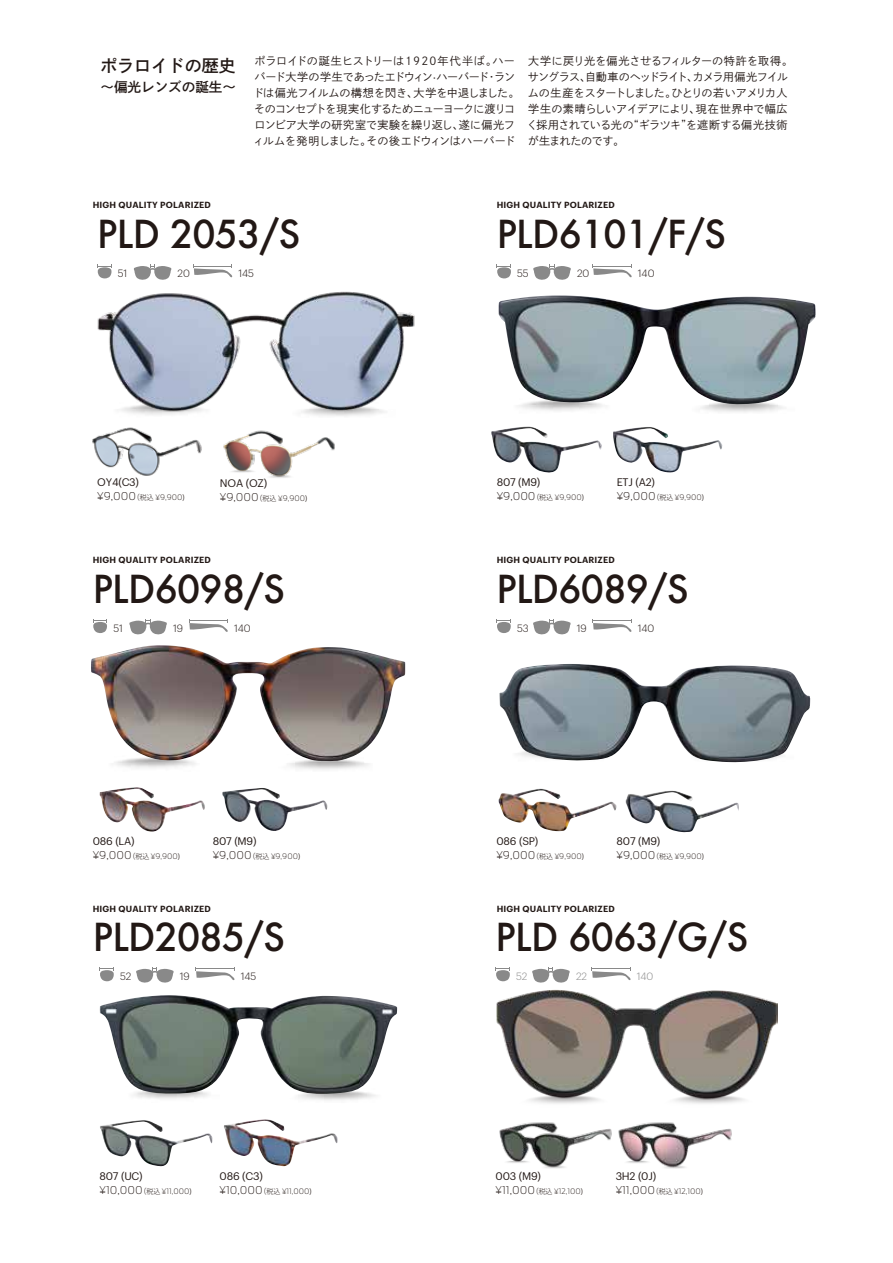
<style>
.page{position:relative;width:893px;height:1263px;background:#fff}
.page>*{position:absolute;margin:0;border:0;box-sizing:border-box;transform-origin:0 0}
.t1{font:500 37.5px "Futura";letter-spacing:-.02em;color:#221815}
.t2{font:16.95px "DNP Shuei Go Kin Std B";color:#221815}
.t3{font:13.5px "DNP Shuei Go Kin Std B";color:#221815}
.t4{font:11.1px/15.9px "DNP Shuei Go Kin Std L";letter-spacing:-.02em;color:#221815}
.t5{font:10.8px "Graphik";letter-spacing:-.02em;color:#221815}
.t6{font:200 10.65px "Antenna";color:#221815}
.t7{font:300 10.35px "Graphik";letter-spacing:-.015em;color:#221815}
.t8{font:300 10.35px "Graphik";letter-spacing:-.015em;color:#898989}
.t9{font:600 8.7px "Graphik";letter-spacing:.02em;color:#221815}
.s1{font-family:"Koz Go Pro";font-weight:400;font-size:7.5px}
.s2{font-family:"Koz Go Pro";font-weight:300;font-size:6.9px}
.s3{font-size:7.5px}
</style>
<div class="page">
<img style="left:496px;top:990px;width:282px;height:114px">
<svg style="left:496px;top:967px;width:14px;height:14px"></svg>
<svg style="left:532px;top:967px;width:38px;height:16px"></svg>
<svg style="left:592px;top:967px;width:39px;height:13px"></svg>
<img style="left:499px;top:1122px;width:233px;height:47px">
<svg style="left:496px;top:619px;width:15px;height:14px"></svg>
<svg style="left:533px;top:619px;width:38px;height:16px"></svg>
<svg style="left:592px;top:619px;width:40px;height:13px"></svg>
<svg style="left:497px;top:264px;width:14px;height:14px"></svg>
<svg style="left:533px;top:264px;width:38px;height:16px"></svg>
<svg style="left:593px;top:264px;width:39px;height:14px"></svg>
<svg style="left:100px;top:967px;width:14px;height:14px"></svg>
<svg style="left:136px;top:967px;width:38px;height:16px"></svg>
<svg style="left:196px;top:967px;width:39px;height:13px"></svg>
<svg style="left:97px;top:264px;width:15px;height:12px"></svg>
<svg style="left:134px;top:264px;width:38px;height:12px"></svg>
<svg style="left:193px;top:264px;width:39px;height:12px"></svg>
<img style="left:97px;top:276px;width:318px;height:140px">
<img style="left:92px;top:427px;width:110px;height:49px">
<svg style="left:93px;top:619px;width:14px;height:14px"></svg>
<svg style="left:129px;top:619px;width:38px;height:16px"></svg>
<svg style="left:189px;top:619px;width:39px;height:13px"></svg>
<img style="left:222px;top:788px;width:105px;height:43px">
<img style="left:100px;top:787px;width:73px;height:45px">
<img style="left:223px;top:430px;width:112px;height:48px">
<img style="left:491px;top:427px;width:111px;height:46px">
<img style="left:613px;top:427px;width:109px;height:45px">
<img style="left:499px;top:295px;width:317px;height:110px">
<img style="left:91px;top:645px;width:314px;height:116px">
<img style="left:499px;top:788px;width:117px;height:43px">
<img style="left:625px;top:790px;width:114px;height:42px">
<img style="left:499px;top:664px;width:311px;height:98px">
<img style="left:100px;top:1120px;width:113px;height:46px">
<img style="left:224px;top:1119px;width:114px;height:47px">
<img style="left:100px;top:995px;width:297px;height:100px">
<h2 class="t2" style="left:101px;top:54px;width:137px">ポラロイドの歴史</h2>
<p class="t3" style="left:101px;top:77px;width:137px">～偏光レンズの誕生～</p>
<p class="t4" style="left:253px;top:53px;width:268px">ポラロイドの誕生ヒストリーは1920年代半ば。ハーバード大学の学生であったエドウィン·ハーバード・ランドは偏光フイルムの構想を閃き、大学を中退しました。そのコンセプトを現実化するためニューヨークに渡りコロンビア大学の研究室で実験を繰り返し、遂に偏光フィルムを発明しました。その後エドウィンはハーバード</p>
<p class="t4" style="left:527px;top:53px;width:268px">大学に戻り光を偏光させるフィルターの特許を取得。サングラス、自動車のヘッドライト、カメラ用偏光フイルムの生産をスタートしました。ひとりの若いアメリカ人学生の素晴らしいアイデアにより、現在世界中で幅広く採用されている光の“ギラツキ”を遮断する偏光技術が生まれたのです。</p>
<p class="t9" style="left:93px;top:198px;width:120px">HIGH QUALITY POLARIZED</p>
<p class="t9" style="left:497px;top:198px;width:120px">HIGH QUALITY POLARIZED</p>
<h1 class="t1" style="left:97px;top:209px;width:205px">PLD 2053/S</h1>
<h1 class="t1" style="left:497px;top:209px;width:231px">PLD6101/F/S</h1>
<p class="t7" style="left:118px;top:266px;width:11px">51</p>
<p class="t7" style="left:178px;top:266px;width:14px">20</p>
<p class="t7" style="left:239px;top:266px;width:17px">145</p>
<p class="t7" style="left:517px;top:266px;width:13px">55</p>
<p class="t7" style="left:577px;top:266px;width:14px">20</p>
<p class="t7" style="left:638px;top:266px;width:18px">140</p>
<p class="t5" style="left:97px;top:474px;width:43px">OY4(C3)</p>
<p class="t6" style="left:97px;top:490px;width:89px">¥9,000<span class="s1">（</span><span class="s2">税込</span> <span class="s3">¥9,900</span><span class="s1">)</span></p>
<p class="t5" style="left:220px;top:475px;width:49px">NOA (OZ)</p>
<p class="t6" style="left:220px;top:491px;width:89px">¥9,000<span class="s1">（</span><span class="s2">税込</span> <span class="s3">¥9,900</span><span class="s1">)</span></p>
<p class="t5" style="left:497px;top:474px;width:45px">807 (M9)</p>
<p class="t5" style="left:617px;top:474px;width:40px">ETJ (A2)</p>
<p class="t6" style="left:497px;top:490px;width:89px">¥9,000<span class="s1">（</span><span class="s2">税込</span> <span class="s3">¥9,900</span><span class="s1">)</span></p>
<p class="t6" style="left:617px;top:490px;width:89px">¥9,000<span class="s1">（</span><span class="s2">税込</span> <span class="s3">¥9,900</span><span class="s1">)</span></p>
<p class="t9" style="left:93px;top:553px;width:120px">HIGH QUALITY POLARIZED</p>
<p class="t9" style="left:497px;top:553px;width:120px">HIGH QUALITY POLARIZED</p>
<h1 class="t1" style="left:93px;top:563px;width:194px">PLD6098/S</h1>
<p class="t7" style="left:113px;top:621px;width:11px">51</p>
<p class="t7" style="left:173px;top:621px;width:11px">19</p>
<p class="t7" style="left:234px;top:621px;width:18px">140</p>
<h1 class="t1" style="left:496px;top:563px;width:194px">PLD6089/S</h1>
<p class="t7" style="left:517px;top:621px;width:13px">53</p>
<p class="t7" style="left:577px;top:621px;width:11px">19</p>
<p class="t7" style="left:638px;top:621px;width:18px">140</p>
<p class="t5" style="left:93px;top:833px;width:43px">086 (LA)</p>
<p class="t6" style="left:93px;top:849px;width:89px">¥9,000<span class="s1">（</span><span class="s2">税込</span> <span class="s3">¥9,900</span><span class="s1">)</span></p>
<p class="t5" style="left:213px;top:833px;width:45px">807 (M9)</p>
<p class="t6" style="left:213px;top:849px;width:89px">¥9,000<span class="s1">（</span><span class="s2">税込</span> <span class="s3">¥9,900</span><span class="s1">)</span></p>
<p class="t5" style="left:496px;top:833px;width:43px">086 (SP)</p>
<p class="t6" style="left:496px;top:849px;width:89px">¥9,000<span class="s1">（</span><span class="s2">税込</span> <span class="s3">¥9,900</span><span class="s1">)</span></p>
<p class="t5" style="left:617px;top:833px;width:45px">807 (M9)</p>
<p class="t6" style="left:617px;top:849px;width:89px">¥9,000<span class="s1">（</span><span class="s2">税込</span> <span class="s3">¥9,900</span><span class="s1">)</span></p>
<p class="t9" style="left:93px;top:902px;width:120px">HIGH QUALITY POLARIZED</p>
<p class="t9" style="left:497px;top:902px;width:120px">HIGH QUALITY POLARIZED</p>
<h1 class="t1" style="left:93px;top:911px;width:194px">PLD2085/S</h1>
<h1 class="t1" style="left:496px;top:911px;width:254px">PLD 6063/G/S</h1>
<p class="t7" style="left:120px;top:969px;width:13px">52</p>
<p class="t7" style="left:180px;top:969px;width:11px">19</p>
<p class="t7" style="left:241px;top:969px;width:17px">145</p>
<p class="t8" style="left:516px;top:969px;width:13px">52</p>
<p class="t8" style="left:576px;top:969px;width:12px">22</p>
<p class="t8" style="left:637px;top:969px;width:18px">140</p>
<p class="t5" style="left:100px;top:1168px;width:45px">807 (UC)</p>
<p class="t6" style="left:100px;top:1184px;width:94px">¥10,000<span class="s1">（</span><span class="s2">税込</span> <span class="s3">¥11,000</span><span class="s1">)</span></p>
<p class="t5" style="left:220px;top:1168px;width:45px">086 (C3)</p>
<p class="t6" style="left:220px;top:1184px;width:94px">¥10,000<span class="s1">（</span><span class="s2">税込</span> <span class="s3">¥11,000</span><span class="s1">)</span></p>
<p class="t5" style="left:496px;top:1168px;width:47px">003 (M9)</p>
<p class="t6" style="left:496px;top:1184px;width:89px">¥11,000<span class="s1">（</span><span class="s2">税込</span> <span class="s3">¥12,100</span><span class="s1">)</span></p>
<p class="t5" style="left:616px;top:1168px;width:42px">3H2 (0J)</p>
<p class="t6" style="left:616px;top:1184px;width:89px">¥11,000<span class="s1">（</span><span class="s2">税込</span> <span class="s3">¥12,100</span><span class="s1">)</span></p>
</div>
